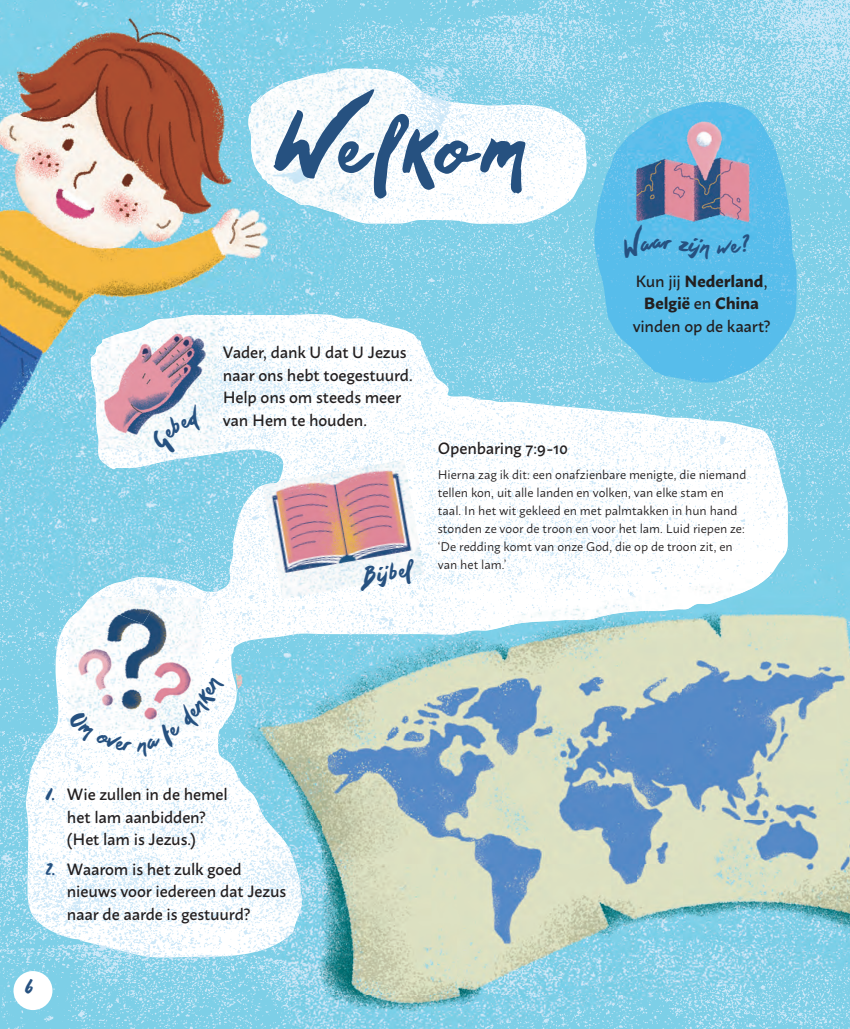
<style>
.page{position:relative;width:850px;height:1029px;background:#fff}
.page>*{position:absolute;margin:0;border:0;box-sizing:border-box;transform-origin:0 0}
.t1{font:112.5px "Wildbelle";letter-spacing:-.04em;color:#265180}
.t2{font:32.5px "Wildbelle";color:#265180}
.t3{font:25px "Wildbelle";color:#265180}
.t4{font:500 16.25px/22.5px "Macho";letter-spacing:-.01em;color:#231f20}
.t5{font:12.5px/18.1px "Macho";color:#231f20}
.s1{font-weight:700}
.s2{font-family:"Wildbelle";font-weight:400;font-size:23.75px;color:#265180}
</style>
<div class="page">
<img style="left:0;top:0;width:850px;height:1028px">
<img style="left:0;top:0;width:335px;height:118px">
<img style="left:335px;top:42px;width:43px;height:26px">
<img style="left:0;top:118px;width:161px;height:130px">
<img style="left:161px;top:118px;width:130px;height:198px">
<img style="left:291px;top:221px;width:44px;height:94px">
<img style="left:335px;top:221px;width:21px;height:54px">
<img style="left:0;top:248px;width:117px;height:175px">
<img style="left:117px;top:248px;width:44px;height:68px">
<img style="left:0;top:423px;width:161px;height:130px">
<img style="left:161px;top:468px;width:87px;height:85px">
<img style="left:0;top:553px;width:205px;height:44px">
<img style="left:248px;top:68px;width:160px;height:153px">
<img style="left:90px;top:346px;width:38px;height:123px">
<img style="left:183px;top:314px;width:136px;height:40px">
<img style="left:218px;top:354px;width:87px;height:81px">
<img style="left:128px;top:435px;width:130px;height:33px">
<img style="left:90px;top:576px;width:81px;height:21px">
<img style="left:682px;top:558px;width:168px;height:437px">
<img style="left:323px;top:626px;width:179px;height:238px">
<img style="left:502px;top:602px;width:180px;height:262px">
<img style="left:233px;top:645px;width:90px;height:219px">
<img style="left:278px;top:864px;width:359px;height:164px">
<img style="left:637px;top:864px;width:45px;height:136px">
<img style="left:514px;top:593px;width:129px;height:32px">
<img style="left:643px;top:573px;width:129px;height:41px">
<img style="left:398px;top:614px;width:116px;height:21px">
<img style="left:255px;top:797px;width:44px;height:145px">
<img style="left:298px;top:873px;width:5px;height:43px">
<img style="left:594px;top:101px;width:204px;height:282px">
<img style="left:97px;top:316px;width:121px;height:133px">
<img style="left:262px;top:459px;width:163px;height:140px">
<img style="left:68px;top:597px;width:133px;height:80px">
<img style="left:74px;top:597px;width:12px;height:4px">
<img style="left:86px;top:597px;width:73px;height:26px">
<img style="left:627px;top:109px;width:130px;height:130px">
<div style="left:14px;top:970px;width:38px;height:39px;background:#fff;border-radius:50%"></div>
<svg style="left:149px;top:404px;width:56px;height:51px"></svg>
<svg style="left:68px;top:677px;width:157px;height:80px"></svg>
<svg style="left:616px;top:224px;width:56px;height:36px;background:#5abdeb"></svg>
<svg style="left:678px;top:237px;width:32px;height:22px"></svg>
<svg style="left:716px;top:233px;width:35px;height:21px"></svg>
<h1 class="t1" style="left:274px;top:68px;width:253px">Welkom</h1>
<p class="t4" style="left:223px;top:342px;width:192px">Vader, dank U dat U Jezus naar ons hebt toegestuurd.<br>Help ons om steeds meer van Hem te houden.</p>
<p class="t4" style="left:633px;top:271px;width:139px;text-align:center">Kun jij <span class="s1">Nederland</span>,<br><span class="s1">België</span> en <span class="s1">China </span>vinden op de kaart?</p>
<h2 class="t2" style="left:355px;top:555px;width:58px;rotate:-10deg">Bijbel</h2>
<p class="t4" style="left:438px;top:437px;width:131px">Openbaring 7:9-10</p>
<p class="t5" style="left:438px;top:466px;width:310px">Hierna zag ik dit: een onafzienbare menigte, die niemand tellen kon, uit alle landen en volken, van elke stam en taal. In het wit gekleed en met palmtakken in hun hand stonden ze voor de troon en voor het lam. Luid riepen ze: ‘De redding komt van onze God, die op de troon zit, en van het lam.’</p>
<p class="t4" style="left:67px;top:784px;width:162px;text-indent:-21px"><span class="s2">1.</span> Wie zullen in de hemel het lam aanbidden? (Het lam is Jezus.)</p>
<p class="t4" style="left:67px;top:858px;width:221px;text-indent:-21px"><span class="s2">2.</span> Waarom is het zulk goed nieuws voor iedereen dat Jezus naar de aarde is gestuurd?</p>
<h3 class="t3" style="left:25px;top:969px;width:9px">6</h3>
</div>
